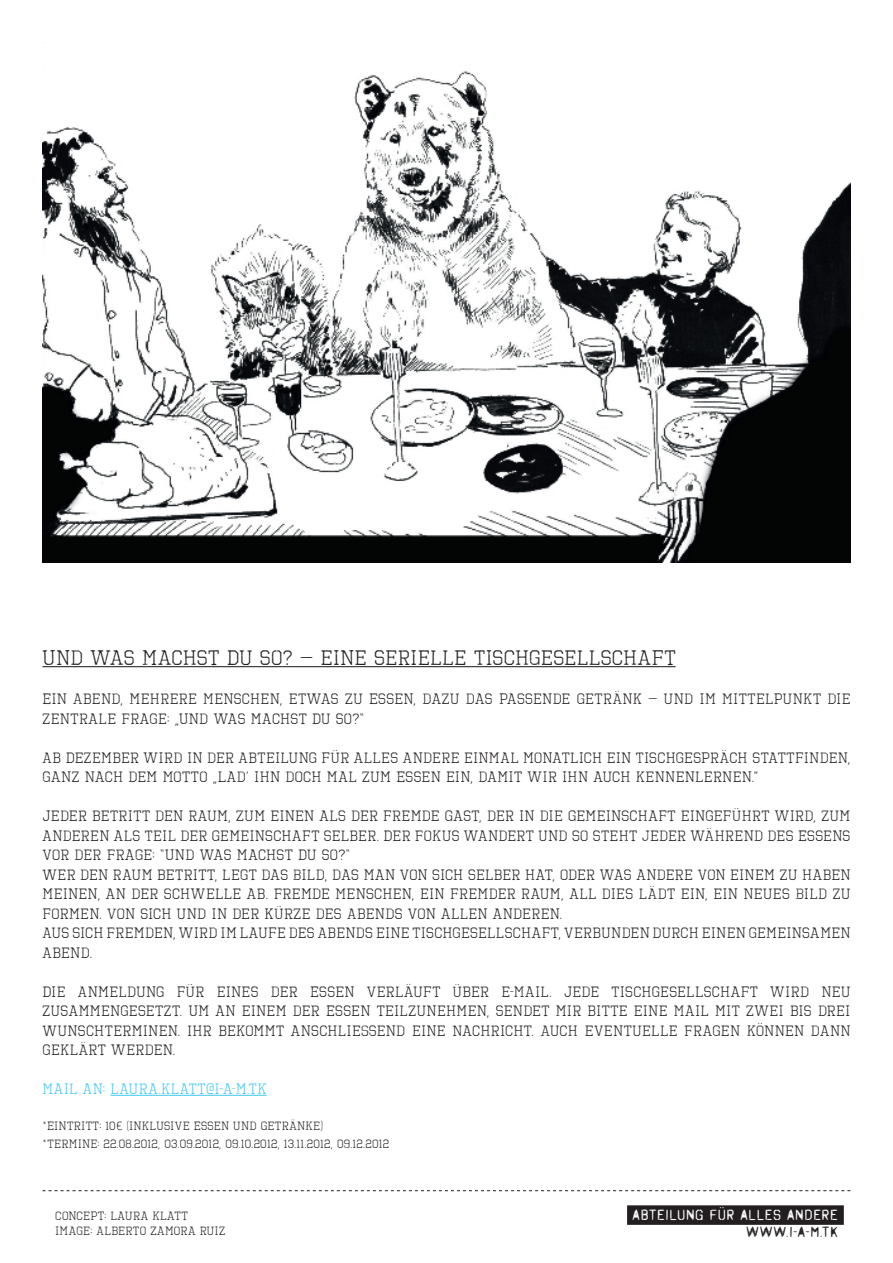
<style>
.page{position:relative;width:893px;height:1263px;background:#fff}
.page>*{position:absolute;margin:0;border:0;box-sizing:border-box;transform-origin:0 0}
.t1{font:21px "Octin Vintage Free";letter-spacing:.015em;color:#231f20}
.t2{font:15px/19.5px "Octin Vintage Free";letter-spacing:.025em;color:#231f20}
.t3{font:15px "Octin Vintage Free";letter-spacing:.03em;color:#40c7f4}
.t4{font:15px "Octin Spraypaint Free";letter-spacing:.055em;color:#fff}
.t5{font:15px "Octin Spraypaint Free";color:#231f20}
.t6{font:12px/18px "Octin Vintage Free";letter-spacing:.025em;color:#231f20}
</style>
<div class="page">
<img style="left:43px;top:71px;width:807px;height:492px">
<hr style="left:43px;top:666px;width:633px;height:1px;background:#231f20">
<hr style="left:111px;top:1095px;width:156px;height:1px;background:#40c7f4">
<div style="left:627px;top:1205px;width:217px;height:20px;background:#231f20"></div>
<svg style="left:43px;top:1190px;width:807px;height:1px"></svg>
<h1 class="t1" style="left:43px;top:646px;width:634px">UND WAS MACHST DU SO? – EINE SERIELLE TISCHGESELLSCHAFT</h1>
<p class="t2" style="left:43px;top:689px;width:809px">EIN ABEND, MEHRERE MENSCHEN, ETWAS ZU ESSEN, DAZU DAS PASSENDE GETRÄNK – UND IM MITTELPUNKT DIE<br>ZENTRALE FRAGE: „UND WAS MACHST DU SO?“</p>
<p class="t2" style="left:43px;top:747px;width:809px">AB DEZEMBER WIRD IN DER ABTEILUNG FÜR ALLES ANDERE EINMAL MONATLICH EIN TISCHGESPRÄCH STATTFINDEN,<br>GANZ NACH DEM MOTTO „LAD’ IHN DOCH MAL ZUM ESSEN EIN, DAMIT WIR IHN AUCH KENNENLERNEN.”</p>
<p class="t2" style="left:43px;top:806px;width:809px">JEDER BETRITT DEN RAUM, ZUM EINEN ALS DER FREMDE GAST, DER IN DIE GEMEINSCHAFT EINGEFÜHRT WIRD, ZUM ANDEREN ALS TEIL DER GEMEINSCHAFT SELBER. DER FOKUS WANDERT UND SO STEHT JEDER WÄHREND DES ESSENS VOR DER FRAGE: “UND WAS MACHST DU SO?“<br>WER DEN RAUM BETRITT, LEGT DAS BILD, DAS MAN VON SICH SELBER HAT, ODER WAS ANDERE VON EINEM ZU HABEN MEINEN, AN DER SCHWELLE AB. FREMDE MENSCHEN, EIN FREMDER RAUM, ALL DIES LÄDT EIN, EIN NEUES BILD ZU FORMEN. VON SICH UND IN DER KÜRZE DES ABENDS VON ALLEN ANDEREN.<br>AUS SICH FREMDEN, WIRD IM LAUFE DES ABENDS EINE TISCHGESELLSCHAFT, VERBUNDEN DURCH EINEN GEMEINSAMEN ABEND.</p>
<p class="t2" style="left:43px;top:981px;width:809px;text-align:justify">DIE ANMELDUNG FÜR EINES DER ESSEN VERLÄUFT ÜBER E-MAIL. JEDE TISCHGESELLSCHAFT WIRD NEU ZUSAMMENGESETZT. UM AN EINEM DER ESSEN TEILZUNEHMEN, SENDET MIR BITTE EINE MAIL MIT ZWEI BIS DREI WUNSCHTERMINEN. IHR BEKOMMT ANSCHLIEßEND EINE NACHRICHT. AUCH EVENTUELLE FRAGEN KÖNNEN DANN GEKLÄRT WERDEN.</p>
<p class="t3" style="left:43px;top:1080px;width:226px">MAIL AN: LAURA.KLATT@I-A-M.TK</p>
<p class="t6" style="left:43px;top:1117px;width:348px">*EINTRITT: 10€ (INKLUSIVE ESSEN UND GETRÄNKE)<br>*TERMINE: 22.08.2012, 03.09.2012, 09.10.2012, 13.11.2012, 09.12.2012</p>
<p class="t6" style="left:55px;top:1208px;width:172px;line-height:15px">CONCEPT: LAURA KLATT<br>IMAGE: ALBERTO ZAMORA RUIZ</p>
<p class="t4" style="left:632px;top:1206px;width:207px">ABTEILUNG FÜR ALLES ANDERE</p>
<p class="t5" style="left:746px;top:1223px;width:93px">WWW.I-A-M.TK</p>
</div>
